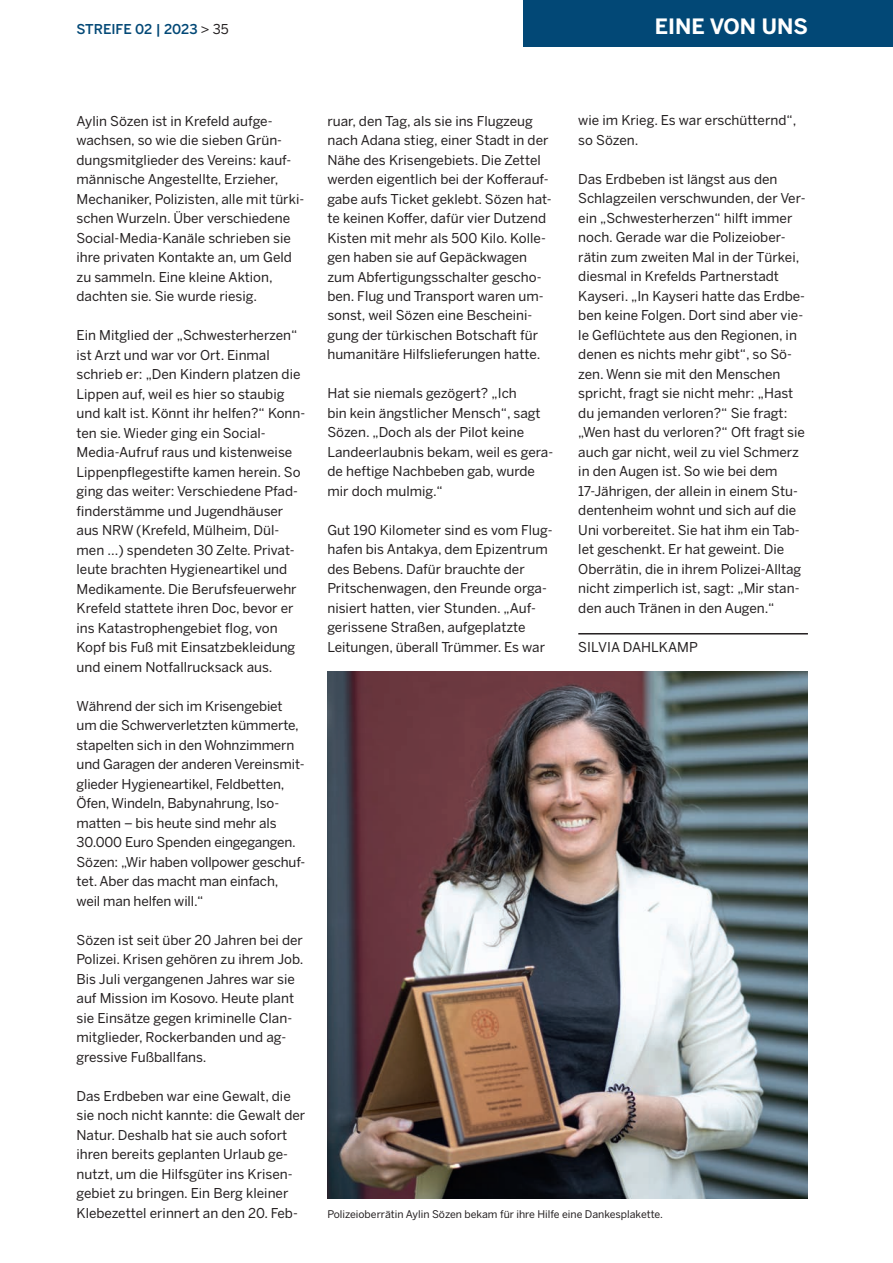
<style>
.page{position:relative;width:893px;height:1263px;background:#fff}
.page>*{position:absolute;margin:0;border:0;box-sizing:border-box;transform-origin:0 0}
.t1{font:700 21px "Benton Sans";color:#fff}
.t2{font:13.5px/19.5px "Benton Sans";color:#231f20}
.t3{font:500 13.5px "Benton Sans";letter-spacing:-.005em;color:#024876}
.t4{font:10.5px "Benton Sans";color:#231f20}
.s1{font-weight:400;color:#231f20}
</style>
<div class="page">
<div style="left:523px;top:0;width:370px;height:47px;background:#024876"></div>
<hr style="left:578px;top:633px;width:230px;height:1px;background:#231f20">
<img style="left:327px;top:672px;width:481px;height:526px">
<p class="t3" style="left:77px;top:21px;width:154px">STREIFE 02 | 2023 <span class="s1">&gt; 35</span></p>
<h1 class="t1" style="left:655px;top:14px;width:155px">EINE VON UNS</h1>
<p class="t2" style="left:77px;top:111px;width:229px">Aylin Sözen ist in Krefeld aufge&shy;wachsen, so wie die sieben Grün&shy;dungsmitglieder des Vereins: kauf&shy;männische Angestellte, Erzieher, Mechaniker, Polizisten, alle mit türki&shy;schen Wurzeln. Über verschiedene Social-Media-Kanäle schrieben sie ihre privaten Kontakte an, um Geld zu sammeln. Eine kleine Aktion, dachten sie. Sie wurde riesig.</p>
<p class="t2" style="left:77px;top:325px;width:230px">Ein Mitglied der „Schwesterherzen“ ist Arzt und war vor Ort. Einmal schrieb er: „Den Kindern platzen die Lippen auf, weil es hier so staubig und kalt ist. Könnt ihr helfen?“ Konn&shy;ten sie. Wieder ging ein Social-Media-Aufruf raus und kistenweise Lippenpflegestifte kamen herein. So ging das weiter: Verschiedene Pfad&shy;finderstämme und Jugendhäuser aus NRW (Krefeld, Mülheim, Dül&shy;men …) spendeten 30 Zelte. Privat&shy;leute brachten Hygieneartikel und Medikamente. Die Berufsfeuerwehr Krefeld stattete ihren Doc, bevor er ins Katastrophengebiet flog, von Kopf bis Fuß mit Einsatzbekleidung und einem Notfallrucksack aus.</p>
<p class="t2" style="left:77px;top:696px;width:230px">Während der sich im Krisengebiet um die Schwerverletzten kümmerte, stapelten sich in den Wohnzimmern und Garagen der anderen Vereinsmit&shy;glieder Hygieneartikel, Feldbetten, Öfen, Windeln, Babynahrung, Iso&shy;matten – bis heute sind mehr als 30.000 Euro Spenden eingegangen.<br>Sözen: „Wir haben vollpower geschuf&shy;tet. Aber das macht man einfach, weil man helfen will.“</p>
<p class="t2" style="left:77px;top:930px;width:228px">Sözen ist seit über 20 Jahren bei der Polizei. Krisen gehören zu ihrem Job.<br>Bis Juli vergangenen Jahres war sie auf Mission im Kosovo. Heute plant sie Einsätze gegen kriminelle Clan&shy;mitglieder, Rockerbanden und ag&shy;gressive Fußballfans.</p>
<p class="t2" style="left:77px;top:1086px;width:230px">Das Erdbeben war eine Gewalt, die sie noch nicht kannte: die Gewalt der Natur. Deshalb hat sie auch sofort ihren bereits geplanten Urlaub ge&shy;nutzt, um die Hilfsgüter ins Krisen&shy;gebiet zu bringen. Ein Berg kleiner Klebezettel erinnert an den 20. Feb-</p>
<p class="t2" style="left:327px;top:111px;width:226px">ruar, den Tag, als sie ins Flugzeug nach Adana stieg, einer Stadt in der Nähe des Krisengebiets. Die Zettel werden eigentlich bei der Kofferauf&shy;gabe aufs Ticket geklebt. Sözen hat&shy;te keinen Koffer, dafür vier Dutzend Kisten mit mehr als 500 Kilo. Kolle&shy;gen haben sie auf Gepäckwagen zum Abfertigungsschalter gescho&shy;ben. Flug und Transport waren um&shy;sonst, weil Sözen eine Bescheini&shy;gung der türkischen Botschaft für humanitäre Hilfslieferungen hatte.</p>
<p class="t2" style="left:327px;top:384px;width:227px">Hat sie niemals gezögert? „Ich<br>bin kein ängstlicher Mensch“, sagt<br>Sözen. „Doch als der Pilot keine<br>Landeerlaubnis bekam, weil es gera&shy;de heftige Nachbeben gab, wurde mir doch mulmig.“</p>
<p class="t2" style="left:327px;top:520px;width:227px">Gut 190 Kilometer sind es vom Flug&shy;hafen bis Antakya, dem Epizentrum des Bebens. Dafür brauchte der Pritschenwagen, den Freunde orga&shy;nisiert hatten, vier Stunden. „Auf&shy;gerissene Straßen, aufgeplatzte Leitungen, überall Trümmer. Es war</p>
<p class="t2" style="left:578px;top:111px;width:220px">wie im Krieg. Es war erschütternd“, so Sözen.</p>
<p class="t2" style="left:578px;top:169px;width:229px">Das Erdbeben ist längst aus den Schlagzeilen verschwunden, der Ver&shy;ein „Schwesterherzen“ hilft immer noch. Gerade war die Polizeiober&shy;rätin zum zweiten Mal in der Türkei, diesmal in Krefelds Partnerstadt Kayseri. „In Kayseri hatte das Erdbe&shy;ben keine Folgen. Dort sind aber vie&shy;le Geflüchtete aus den Regionen, in denen es nichts mehr gibt“, so Sö&shy;zen. Wenn sie mit den Menschen spricht, fragt sie nicht mehr: „Hast du jemanden verloren?“ Sie fragt: „Wen hast du verloren?“ Oft fragt sie auch gar nicht, weil zu viel Schmerz in den Augen ist. So wie bei dem 17-Jährigen, der allein in einem Stu&shy;dentenheim wohnt und sich auf die Uni vorbereitet. Sie hat ihm ein Tab&shy;let geschenkt. Er hat geweint. Die Oberrätin, die in ihrem Polizei-Alltag nicht zimperlich ist, sagt: „Mir stan&shy;den auch Tränen in den Augen.“</p>
<p class="t2" style="left:578px;top:637px;width:121px">SILVIA DAHLKAMP</p>
<p class="t4" style="left:327px;top:1208px;width:337px">Polizeioberrätin Aylin Sözen bekam für ihre Hilfe eine Dankesplakette.</p>
</div>
